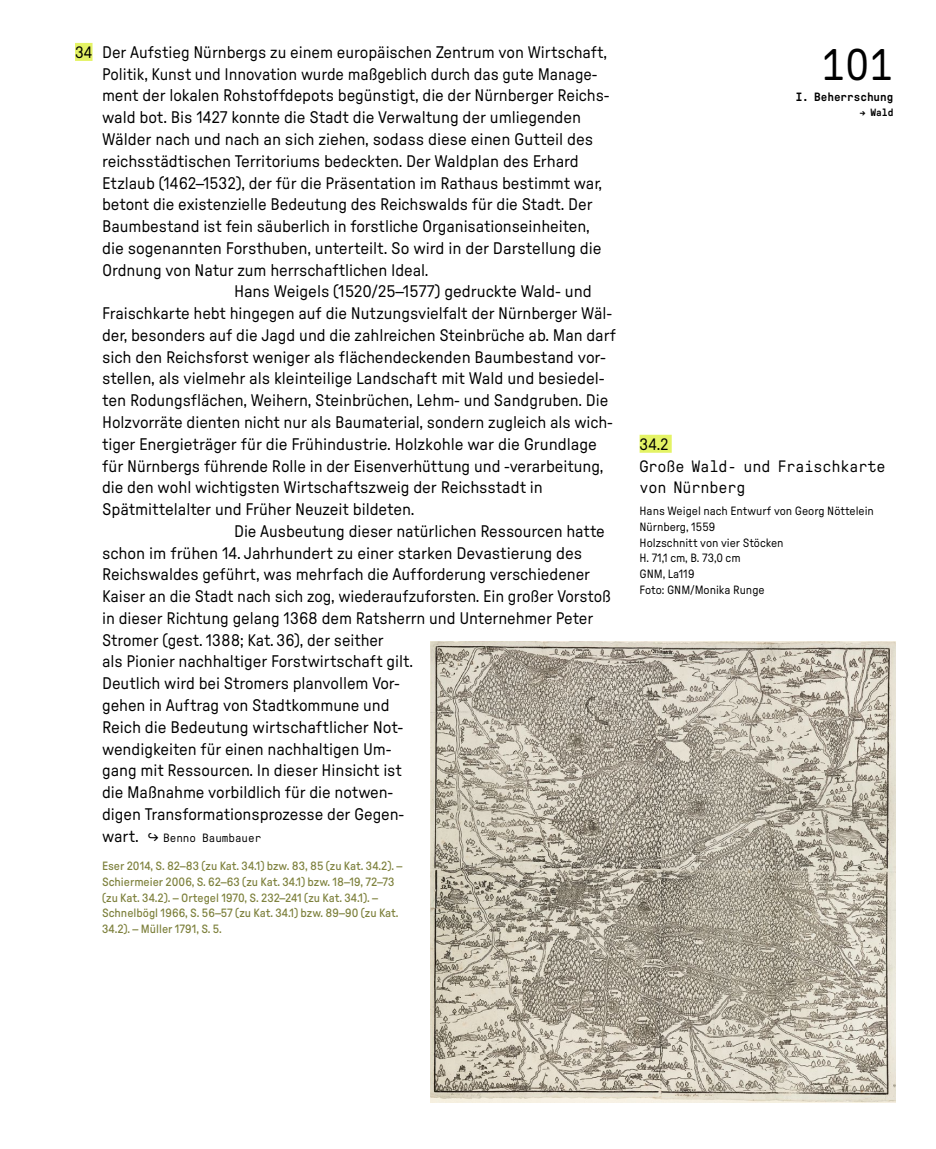
<style>
.page{position:relative;width:936px;height:1149px;background:#fff}
.page>*{position:absolute;margin:0;border:0;box-sizing:border-box;transform-origin:0 0}
.t1{font:44.25px "GT Pressura Mono Text";color:#000}
.t2{font:16.8px "GT Pressura Text";letter-spacing:-.005em;color:#000}
.t3{font:16.5px/21.8px "GT Pressura Mono Text";letter-spacing:-.005em;color:#000}
.t4{font:16.5px "GT Pressura Text";color:#000}
.t5{font:12px/15.8px "GT Pressura";color:#7e813d}
.t6{font:12px/15.8px "GT Pressura Text";color:#000}
.t7{font:12px "GT Pressura Mono Text";letter-spacing:-.005em;color:#000}
.t8{font:500 12px "GT Pressura Mono";color:#000}
.t9{font:500 10.5px "GT Pressura Mono";color:#000}
.s1{font-family:"GT Pressura Text";font-size:16.8px}
</style>
<div class="page">
<img style="left:430px;top:641px;width:465px;height:460px">
<div style="left:639px;top:434px;width:32px;height:18px;background:#e4f365"></div>
<div style="left:75px;top:43px;width:17px;height:18px;background:#e4f365"></div>
<p class="t4" style="left:75px;top:43px;width:19px">34</p>
<p class="t2" style="left:102px;top:42px;width:506px">Der Aufstieg Nürnbergs zu einem europäischen Zentrum von Wirtschaft,</p>
<p class="t2" style="left:102px;top:64px;width:497px">Politik, Kunst und Innovation wurde maßgeblich durch das gute Manage-</p>
<p class="t2" style="left:102px;top:86px;width:509px">ment der lokalen Rohstoffdepots begünstigt, die der Nürnberger Reichs-</p>
<p class="t2" style="left:102px;top:108px;width:480px">wald bot. Bis 1427 konnte die Stadt die Verwaltung der umliegenden</p>
<p class="t2" style="left:102px;top:129px;width:492px">Wälder nach und nach an sich ziehen, sodass diese einen Gutteil des</p>
<p class="t2" style="left:102px;top:151px;width:478px">reichsstädtischen Territoriums bedeckten. Der Waldplan des Erhard</p>
<p class="t2" style="left:102px;top:173px;width:501px">Etzlaub (1462–1532), der für die Präsentation im Rathaus bestimmt war,</p>
<p class="t2" style="left:102px;top:195px;width:492px">betont die existenzielle Bedeutung des Reichswalds für die Stadt. Der</p>
<p class="t2" style="left:102px;top:216px;width:489px">Baumbestand ist fein säuberlich in forstliche Organisationseinheiten,</p>
<p class="t2" style="left:102px;top:238px;width:501px">die sogenannten Forsthuben, unterteilt. So wird in der Darstellung die</p>
<p class="t2" style="left:102px;top:260px;width:328px">Ordnung von Natur zum herrschaftlichen Ideal.</p>
<p class="t2" style="left:234px;top:282px;width:359px">Hans Weigels (1520/25–1577) gedruckte Wald- und</p>
<p class="t2" style="left:102px;top:303px;width:511px">Fraischkarte hebt hingegen auf die Nutzungsvielfalt der Nürnberger Wäl-</p>
<p class="t2" style="left:102px;top:325px;width:515px">der, besonders auf die Jagd und die zahlreichen Steinbrüche ab. Man darf</p>
<p class="t2" style="left:102px;top:347px;width:505px">sich den Reichsforst weniger als flächendeckenden Baumbestand vor-</p>
<p class="t2" style="left:102px;top:369px;width:504px">stellen, als vielmehr als kleinteilige Landschaft mit Wald und besiedel-</p>
<p class="t2" style="left:102px;top:390px;width:508px">ten Rodungsflächen, Weihern, Steinbrüchen, Lehm- und Sandgruben. Die</p>
<p class="t2" style="left:102px;top:412px;width:512px">Holzvorräte dienten nicht nur als Baumaterial, sondern zugleich als wich-</p>
<p class="t2" style="left:102px;top:434px;width:496px">tiger Energieträger für die Frühindustrie. Holzkohle war die Grundlage</p>
<p class="t2" style="left:102px;top:456px;width:503px">für Nürnbergs führende Rolle in der Eisenverhüttung und -verarbeitung,</p>
<p class="t2" style="left:102px;top:477px;width:442px">die den wohl wichtigsten Wirtschaftszweig der Reichsstadt in</p>
<p class="t2" style="left:102px;top:499px;width:314px">Spätmittelalter und Früher Neuzeit bildeten.</p>
<p class="t2" style="left:234px;top:521px;width:372px">Die Ausbeutung dieser natürlichen Ressourcen hatte</p>
<p class="t2" style="left:102px;top:543px;width:481px">schon im frühen 14. Jahrhundert zu einer starken Devastierung des</p>
<p class="t2" style="left:102px;top:564px;width:489px">Reichswaldes geführt, was mehrfach die Aufforderung verschiedener</p>
<p class="t2" style="left:102px;top:586px;width:510px">Kaiser an die Stadt nach sich zog, wiederaufzuforsten. Ein großer Vorstoß</p>
<p class="t2" style="left:102px;top:608px;width:492px">in dieser Richtung gelang 1368 dem Ratsherrn und Unternehmer Peter</p>
<p class="t2" style="left:102px;top:630px;width:283px">Stromer (gest. 1388; Kat. 36), der seither</p>
<p class="t2" style="left:102px;top:651px;width:312px">als Pionier nachhaltiger Forstwirtschaft gilt.</p>
<p class="t2" style="left:102px;top:673px;width:299px">Deutlich wird bei Stromers planvollem Vor-</p>
<p class="t2" style="left:102px;top:695px;width:289px">gehen in Auftrag von Stadtkommune und</p>
<p class="t2" style="left:102px;top:717px;width:303px">Reich die Bedeutung wirtschaftlicher Not-</p>
<p class="t2" style="left:102px;top:738px;width:291px">wendigkeiten für einen nachhaltigen Um-</p>
<p class="t2" style="left:102px;top:760px;width:301px">gang mit Ressourcen. In dieser Hinsicht ist</p>
<p class="t2" style="left:102px;top:782px;width:291px">die Maßnahme vorbildlich für die notwen-</p>
<p class="t2" style="left:102px;top:804px;width:304px">digen Transformationsprozesse der Gegen-</p>
<p class="t7" style="left:102px;top:829px;width:161px"><span class="s1">wart. ↪</span> Benno Baumbauer</p>
<p class="t5" style="left:102px;top:857px;width:302px">Eser 2014, S. 82–83 (zu Kat. 34.1) bzw. 83, 85 (zu Kat. 34.2). – Schiermeier 2006, S. 62–63 (zu Kat. 34.1) bzw. 18–19, 72–73 (zu Kat. 34.2). – Ortegel 1970, S. 232–241 (zu Kat. 34.1). – Schnelbögl 1966, S. 56–57 (zu Kat. 34.1) bzw. 89–90 (zu Kat.<br>34.2). – Müller 1791, S. 5.</p>
<h1 class="t1" style="left:821px;top:35px;width:74px">101</h1>
<p class="t8" style="left:795px;top:89px;width:99px">I. Beherrschung</p>
<p class="t9" style="left:859px;top:105px;width:35px">→ Wald</p>
<p class="t4" style="left:639px;top:434px;width:30px">34.2</p>
<p class="t3" style="left:639px;top:454px;width:247px">Große Wald- und Fraischkarte von Nürnberg</p>
<p class="t6" style="left:639px;top:502px;width:236px">Hans Weigel nach Entwurf von Georg Nöttelein<br>Nürnberg, 1559<br>Holzschnitt von vier Stöcken<br>H. 71,1 cm, B. 73,0 cm<br>GNM, La119<br>Foto: GNM/Monika Runge</p>
</div>
